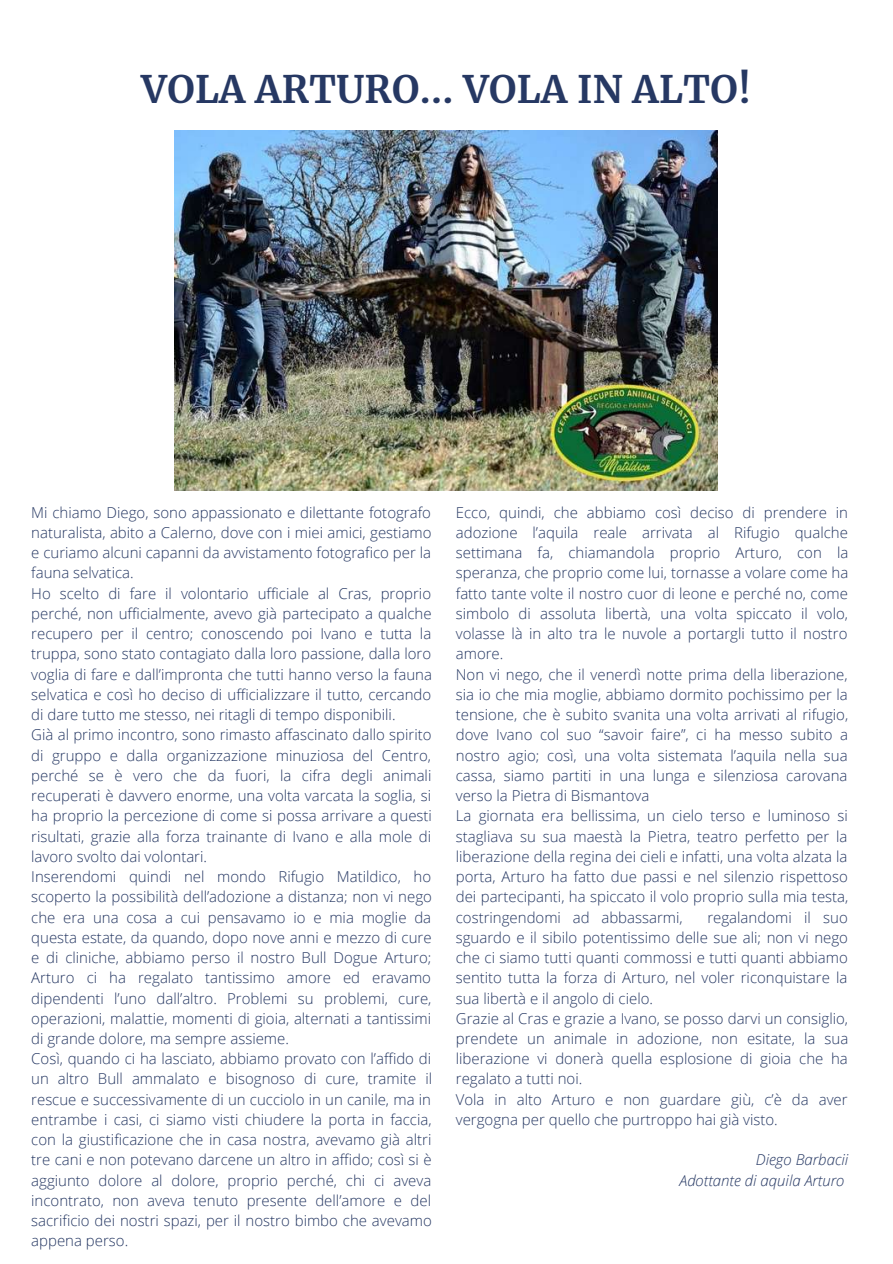
<style>
.page{position:relative;width:893px;height:1264px;background:#fff}
.page>*{position:absolute;margin:0;border:0;box-sizing:border-box;transform-origin:0 0}
.t1{font:700 37.5px "Merriweather";letter-spacing:.01em;color:#263863}
.t2{font:300 15px/20.2px "Open Sans";color:#263863}
.t3{font:italic 300 15px/20.2px "Open Sans";color:#263863;text-align:right}
</style>
<div class="page">
<img style="left:174px;top:130px;width:543px;height:360px">
<h1 class="t1" style="left:141px;top:66px;width:611px">VOLA ARTURO... VOLA IN ALTO!</h1>
<p class="t2" style="left:31px;top:501px;width:402px">Mi chiamo Diego, sono appassionato e dilettante fotografo naturalista, abito a Calerno, dove con i miei amici, gestiamo e curiamo alcuni capanni da avvistamento fotografico per la fauna selvatica.<br>Ho scelto di fare il volontario ufficiale al Cras, proprio perché, non ufficialmente, avevo già partecipato a qualche recupero per il centro; conoscendo poi Ivano e tutta la truppa, sono stato contagiato dalla loro passione, dalla loro voglia di fare e dall’impronta che tutti hanno verso la fauna selvatica e così ho deciso di ufficializzare il tutto, cercando di dare tutto me stesso, nei ritagli di tempo disponibili.<br>Già al primo incontro, sono rimasto affascinato dallo spirito di gruppo e dalla organizzazione minuziosa del Centro, perché se è vero che da fuori, la cifra degli animali recuperati è davvero enorme, una volta varcata la soglia, si ha proprio la percezione di come si possa arrivare a questi risultati, grazie alla forza trainante di Ivano e alla mole di lavoro svolto dai volontari.<br>Inserendomi quindi nel mondo Rifugio Matildico, ho scoperto la possibilità dell’adozione a distanza; non vi nego che era una cosa a cui pensavamo io e mia moglie da questa estate, da quando, dopo nove anni e mezzo di cure e di cliniche, abbiamo perso il nostro Bull Dogue Arturo; Arturo ci ha regalato tantissimo amore ed eravamo dipendenti l’uno dall’altro. Problemi su problemi, cure, operazioni, malattie, momenti di gioia, alternati a tantissimi di grande dolore, ma sempre assieme.<br>Così, quando ci ha lasciato, abbiamo provato con l’affido di un altro Bull ammalato e bisognoso di cure, tramite il rescue e successivamente di un cucciolo in un canile, ma in entrambe i casi, ci siamo visti chiudere la porta in faccia, con la giustificazione che in casa nostra, avevamo già altri tre cani e non potevano darcene un altro in affido; così si è aggiunto dolore al dolore, proprio perché, chi ci aveva incontrato, non aveva tenuto presente dell’amore e del sacrificio dei nostri spazi, per il nostro bimbo che avevamo appena perso.</p>
<p class="t2" style="left:456px;top:501px;width:394px">Ecco, quindi, che abbiamo così deciso di prendere in adozione l’aquila reale arrivata al Rifugio qualche settimana fa, chiamandola proprio Arturo, con la speranza, che proprio come lui, tornasse a volare come ha fatto tante volte il nostro cuor di leone e perché no, come simbolo di assoluta libertà, una volta spiccato il volo, volasse là in alto tra le nuvole a portargli tutto il nostro amore.<br>Non vi nego, che il venerdì notte prima della liberazione, sia io che mia moglie, abbiamo dormito pochissimo per la tensione, che è subito svanita una volta arrivati al rifugio, dove Ivano col suo “savoir faire”, ci ha messo subito a nostro agio; così, una volta sistemata l’aquila nella sua cassa, siamo partiti in una lunga e silenziosa carovana verso la Pietra di Bismantova<br>La giornata era bellissima, un cielo terso e luminoso si stagliava su sua maestà la Pietra, teatro perfetto per la liberazione della regina dei cieli e infatti, una volta alzata la porta, Arturo ha fatto due passi e nel silenzio rispettoso dei partecipanti, ha spiccato il volo proprio sulla mia testa, costringendomi ad abbassarmi,</p>
<p class="t2" style="left:456px;top:906px;width:394px;text-indent:251px">regalandomi il suo sguardo e il sibilo potentissimo delle sue ali; non vi nego che ci siamo tutti quanti commossi e tutti quanti abbiamo sentito tutta la forza di Arturo, nel voler riconquistare la sua libertà e il angolo di cielo.<br>Grazie al Cras e grazie a Ivano, se posso darvi un consiglio, prendete un animale in adozione, non esitate, la sua liberazione vi donerà quella esplosione di gioia che ha regalato a tutti noi.<br>Vola in alto Arturo e non guardare giù, c’è da aver vergogna per quello che purtroppo hai già visto.</p>
<p class="t3" style="left:679px;top:1149px;width:170px">Diego Barbacii<br>Adottante di aquila Arturo</p>
</div>
